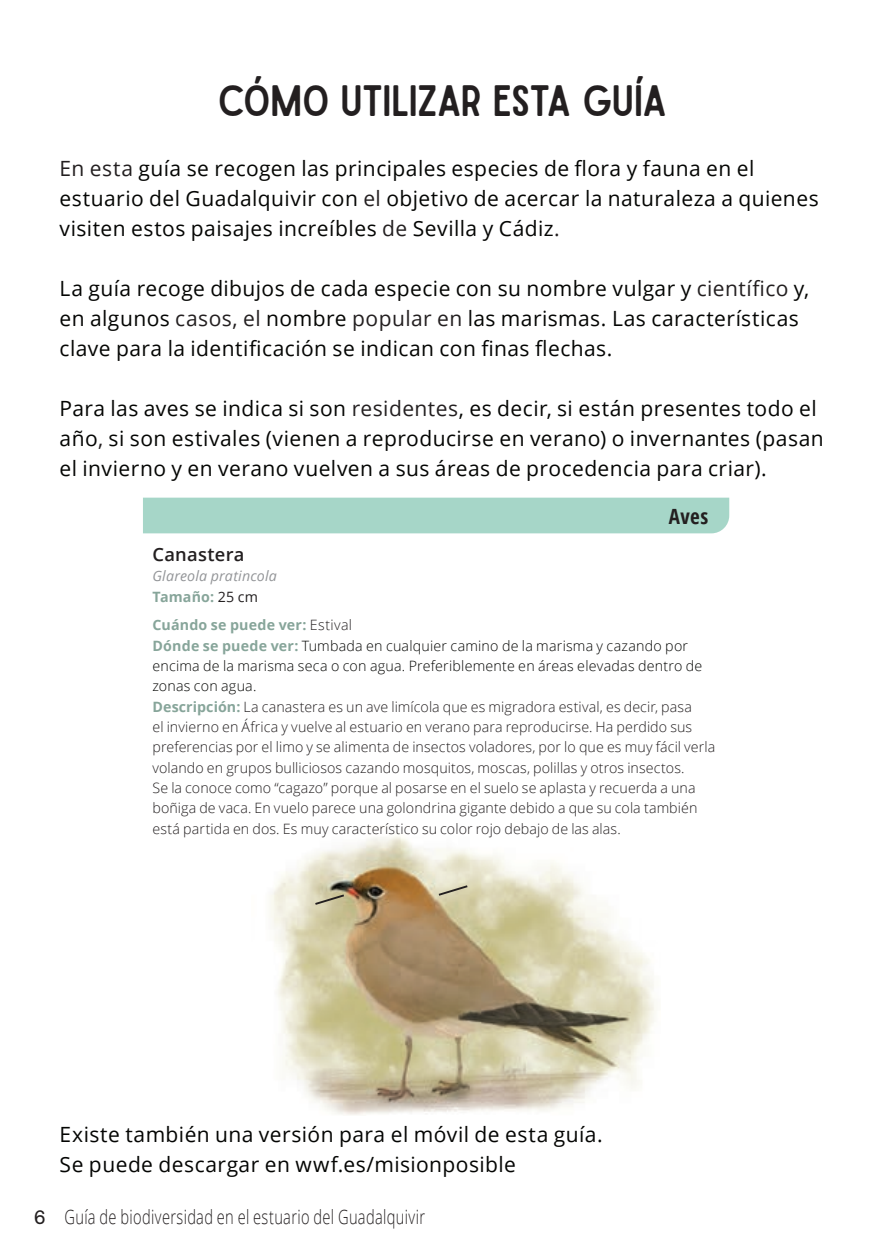
<style>
.page{position:relative;width:885px;height:1259px;background:#fff}
.page>*{position:absolute;margin:0;border:0;box-sizing:border-box;transform-origin:0 0}
.t1{font:42px "Sailors";letter-spacing:-.02em;color:#231f20}
.t2{font:21px/30px "Open Sans";letter-spacing:.02em;color:#040503}
.t3{font:700 condensed 21px "Open Sans";color:#231f20}
.t4{font:300 19.5px "Open Sans";letter-spacing:.025em;color:#231f20;scale:.75 1}
.t5{font:600 18.3px "Open Sans";letter-spacing:.015em;color:#231f20}
.t6{font:300 14.1px/20.4px "Open Sans";letter-spacing:.005em;color:#231f20}
.t7{font:italic 14.1px/20.4px "Open Sans";letter-spacing:.015em;color:#939598}
.s1{color:#231f20}
.s2{font-weight:700;font-style:normal;color:#87a59a}
.s3{font-style:normal;color:#231f20}
.s4{font-weight:700;color:#87a59a}
.s5{color:#040503}
.s6{font-family:"AG Book Rounded";font-weight:400}
</style>
<div class="page">
<img style="left:270px;top:836px;width:387px;height:279px">
<svg style="left:313px;top:893px;width:33px;height:13px"></svg>
<svg style="left:436px;top:884px;width:33px;height:13px"></svg>
<div style="left:143px;top:497px;width:586px;height:36px;background:#a6d6c8"></div>
<h1 class="t1" style="left:218px;top:76px;width:451px">CÓMO UTILIZAR ESTA GUÍA</h1>
<h2 class="t2" style="left:60px;top:153px;width:760px"><span class="s1">En esta</span> guía se recogen las principales especies de flora y fauna en el estuario del Guadalquivir con <span class="s1">el</span> objetivo de acercar la naturaleza a quienes visiten estos paisajes increíbles <span class="s1">de</span> Sevilla y Cádiz<span class="s1">.</span></h2>
<h2 class="t2" style="left:60px;top:273px;width:751px">La guía recoge dibujos de cada especie con su nombre vulgar y <span class="s1">científico</span> y, en algunos <span class="s1">casos, el</span> nombre <span class="s1">popular en</span> las marismas. Las características clave para la identificación se indican con finas flechas.</h2>
<h2 class="t2" style="left:60px;top:393px;width:765px">Para las aves se indica si son <span class="s1">residentes</span>, es decir, si están presentes todo el año<span class="s1">,</span> si son estivales (vienen a reproducirse en verano) o invernantes (pasan el invierno y en verano vuelven a sus áreas de procedencia para criar).</h2>
<h2 class="t3" style="left:668px;top:502px;width:41px">Aves</h2>
<p class="t5" style="left:152px;top:542px;width:94px">Canastera</p>
<p class="t7" style="left:152px;top:565px;width:126px">Glareola pratincola<br><span class="s2">Tamaño:</span> <span class="s3">25 cm</span></p>
<p class="t6" style="left:152px;top:614px;width:564px"><span class="s4">Cuándo se puede ver:</span> Estival<br><span class="s4">Dónde se puede ver:</span> <span class="s5">Tumbada en cualquier camino de la marisma y cazando por encima de la marisma seca o con agua. Preferiblemente en áreas elevadas dentro de zonas con agua.<br></span><span class="s4">Descripción:</span> La canastera es un ave limícola que es migradora estival, es decir, pasa<br>el invierno en África y vuelve al estuario en verano para reproducirse. Ha perdido sus preferencias por el limo y se alimenta de insectos voladores, por lo que es muy fácil verla volando en grupos bulliciosos cazando mosquitos, moscas, polillas y otros insectos.<br>Se la conoce como “cagazo” porque al posarse en el suelo se aplasta y recuerda a una boñiga de vaca. En vuelo parece una golondrina gigante debido a que su cola también está partida en dos. Es muy característico su color rojo debajo de las alas.</p>
<h2 class="t2" style="left:60px;top:1118px;width:544px">Existe también una versión para el móvil de esta guía.<br>Se puede descargar en wwf.es/misionposible</h2>
<h3 class="t4" style="left:34px;top:1203px;width:523px"><span class="s6">6</span> Guía de biodiversidad en el estuario del Guadalquivir</h3>
</div>
